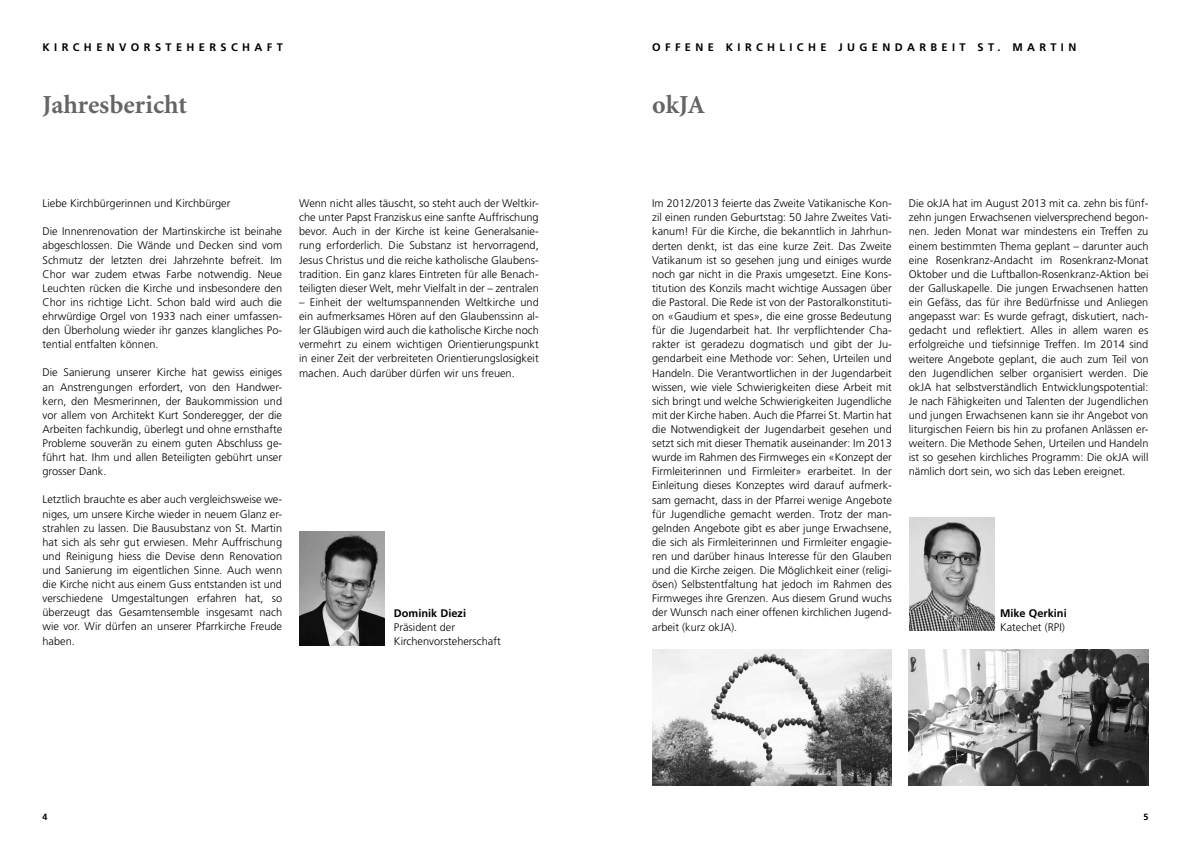
<style>
.page{position:relative;width:1191px;height:842px;background:#fff}
.page>*{position:absolute;margin:0;border:0;box-sizing:border-box;transform-origin:0 0}
.t1{font:700 26px "Minion LT";color:#646567}
.t2{font:300 11px/14.1px "Frutiger";color:#000;text-align:justify}
.t3{font:700 11px "Frutiger";color:#000}
.t4{font:700 11px "Frutiger";letter-spacing:.485em;color:#000}
.t5{font:700 9px "Frutiger";color:#000}
</style>
<div class="page">
<img style="left:652px;top:649px;width:239px;height:136px">
<img style="left:909px;top:649px;width:239px;height:136px">
<img style="left:299px;top:532px;width:85px;height:113px">
<img style="left:909px;top:517px;width:85px;height:114px">
<p class="t3" style="left:43px;top:41px;width:10px">KIR</p>
<p class="t3" style="left:73px;top:41px;width:210px">CHENVORS T EHERS CHA FT</p>
<p class="t3" style="left:652px;top:41px;width:83px">OFFENE KIR</p>
<p class="t3" style="left:756px;top:41px;width:173px">CH L I CH E JUGENDA RB</p>
<p class="t4" style="left:941px;top:41px;width:136px">EIT ST. MARTIN</p>
<h1 class="t1" style="left:43px;top:91px;width:146px">Jahresbericht</h1>
<h1 class="t1" style="left:652px;top:91px;width:54px">okJA</h1>
<p class="t2" style="left:43px;top:196px;width:189px">Liebe Kirchbürgerinnen und Kirchbürger</p>
<p class="t2" style="left:43px;top:224px;width:241px">Die Innenrenovation der Martinskirche ist beinahe abgeschlossen. Die Wände und Decken sind vom Schmutz der letzten drei Jahrzehnte befreit. Im Chor war zudem etwas Farbe notwendig. Neue Leuchten rücken die Kirche und insbesondere den Chor ins richtige Licht. Schon bald wird auch die ehrwürdige Orgel von 1933 nach einer umfassen&shy;den Überholung wieder ihr ganzes klangliches Po&shy;tential entfalten können.</p>
<p class="t2" style="left:43px;top:366px;width:241px">Die Sanierung unserer Kirche hat gewiss einiges an Anstrengungen erfordert, von den Handwer&shy;kern, den Mesmerinnen, der Baukommission und vor allem von Architekt Kurt Sonderegger, der die Arbeiten fachkundig, überlegt und ohne ernsthafte Probleme souverän zu einem guten Abschluss ge&shy;führt hat. Ihm und allen Beteiligten gebührt unser grosser Dank.</p>
<p class="t2" style="left:43px;top:493px;width:241px">Letztlich brauchte es aber auch vergleichsweise we&shy;niges, um unsere Kirche wieder in neuem Glanz er&shy;strahlen zu lassen. Die Bausubstanz von St. Martin hat sich als sehr gut erwiesen. Mehr Auffrischung und Reinigung hiess die Devise denn Renovation und Sanierung im eigentlichen Sinne. Auch wenn die Kirche nicht aus einem Guss entstanden ist und verschiedene Umgestaltungen erfahren hat, so überzeugt das Gesamtensemble insgesamt nach wie vor. Wir dürfen an unserer Pfarrkirche Freude haben.</p>
<p class="t2" style="left:299px;top:196px;width:241px">Wenn nicht alles täuscht, so steht auch der Weltkir&shy;che unter Papst Franziskus eine sanfte Auffrischung bevor. Auch in der Kirche ist keine Generalsanie&shy;rung erforderlich. Die Substanz ist hervorragend, Jesus Christus und die reiche katholische Glaubens&shy;tradition. Ein ganz klares Eintreten für alle Benach&shy;teiligten dieser Welt, mehr Vielfalt in der – zentralen</p>
<p class="t2" style="left:299px;top:295px;width:241px">– Einheit der weltumspannenden Weltkirche und ein aufmerksames Hören auf den Glaubenssinn al&shy;ler Gläubigen wird auch die katholische Kirche noch vermehrt zu einem wichtigen Orientierungspunkt in einer Zeit der verbreiteten Orientierungslosigkeit machen. Auch darüber dürfen wir uns freuen.</p>
<p class="t3" style="left:394px;top:607px;width:74px">DOMINIK DIEZI</p>
<p class="t2" style="left:394px;top:620px;width:108px">Präsident der<br>Kirchenvorsteherschaft</p>
<p class="t2" style="left:652px;top:196px;width:241px">Im 2012/2013 feierte das Zweite Vatikanische Kon&shy;zil einen runden Geburtstag: 50 Jahre Zweites Vati&shy;kanum! Für die Kirche, die bekanntlich in Jahrhun&shy;derten denkt, ist das eine kurze Zeit. Das Zweite Vatikanum ist so gesehen jung und einiges wurde noch gar nicht in die Praxis umgesetzt. Eine Kons&shy;titution des Konzils macht wichtige Aussagen über die Pastoral. Die Rede ist von der Pastoralkonstituti&shy;on «Gaudium et spes», die eine grosse Bedeutung für die Jugendarbeit hat. Ihr verpflichtender Cha&shy;rakter ist geradezu dogmatisch und gibt der Ju&shy;gendarbeit eine Methode vor: Sehen, Urteilen und Handeln. Die Verantwortlichen in der Jugendarbeit wissen, wie viele Schwierigkeiten diese Arbeit mit sich bringt und welche Schwierigkeiten Jugendliche mit der Kirche haben. Auch die Pfarrei St. Martin hat die Notwendigkeit der Jugendarbeit gesehen und setzt sich mit dieser Thematik auseinander: Im 2013 wurde im Rahmen des Firmweges ein «Konzept der Firmleiterinnen und Firmleiter» erarbeitet. In der Einleitung dieses Konzeptes wird darauf aufmerk&shy;sam gemacht, dass in der Pfarrei wenige Angebote für Jugendliche gemacht werden. Trotz der man&shy;gelnden Angebote gibt es aber junge Erwachsene, die sich als Firmleiterinnen und Firmleiter engagie&shy;ren und darüber hinaus Interesse für den Glauben und die Kirche zeigen. Die Möglichkeit einer (religi&shy;ösen) Selbstentfaltung hat jedoch im Rahmen des Firmweges ihre Grenzen. Aus diesem Grund wuchs der Wunsch nach einer offenen kirchlichen Jugend&shy;arbeit (kurz okJA).</p>
<p class="t2" style="left:908px;top:196px;width:241px">Die okJA hat im August 2013 mit ca. zehn bis fünf&shy;zehn jungen Erwachsenen vielversprechend begon&shy;nen. Jeden Monat war mindestens ein Treffen zu einem bestimmten Thema geplant – darunter auch eine Rosenkranz-Andacht im Rosenkranz-Monat Oktober und die Luftballon-Rosenkranz-Aktion bei der Galluskapelle. Die jungen Erwachsenen hatten ein Gefäss, das für ihre Bedürfnisse und Anliegen angepasst war: Es wurde gefragt, diskutiert, nach&shy;gedacht und reflektiert. Alles in allem waren es erfolgreiche und tiefsinnige Treffen. Im 2014 sind weitere Angebote geplant, die auch zum Teil von den Jugendlichen selber organisiert werden. Die okJA hat selbstverständlich Entwicklungspotential:<br>Je nach Fähigkeiten und Talenten der Jugendlichen und jungen Erwachsenen kann sie ihr Angebot von liturgischen Feiern bis hin zu profanen Anlässen er&shy;weitern. Die Methode Sehen, Urteilen und Handeln ist so gesehen kirchliches Programm: Die okJA will nämlich dort sein, wo sich das Leben ereignet.</p>
<p class="t3" style="left:1000px;top:606px;width:68px">MIKE QERKINI</p>
<p class="t2" style="left:1000px;top:620px;width:66px">Katechet (RPI)</p>
<p class="t5" style="left:43px;top:812px;width:7px">4</p>
<p class="t5" style="left:1143px;top:812px;width:7px">5</p>
</div>
